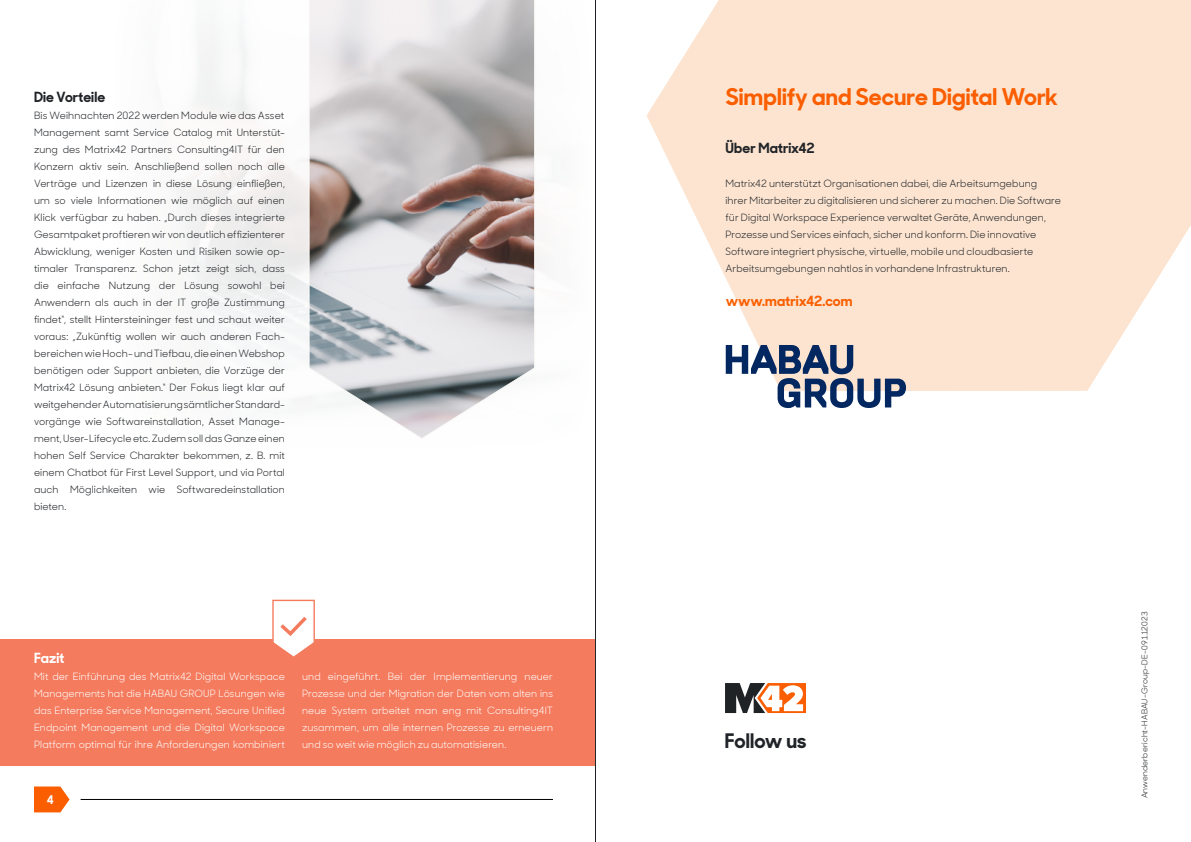
<style>
.page{position:relative;width:1191px;height:842px;background:#fff}
.page>*{position:absolute;margin:0;border:0;box-sizing:border-box;transform-origin:0 0}
.t1{font:700 23px "Sharp Sans Display No 1";letter-spacing:.005em;color:#fa5e00}
.t2{font:700 20px "Sharp Sans Display No 1";letter-spacing:.01em;color:#202327}
.t3{font:700 14px "Sharp Sans Display No 1";letter-spacing:.005em;color:#202327}
.t4{font:700 14px "Sharp Sans Display No 1";letter-spacing:-.005em;color:#fa5e00}
.t5{font:700 14px "Sharp Sans Display No 1";color:#fff}
.t6{font:700 12px "Sharp Sans Display No 1";color:#fff}
.t7{font:10px/17px "Sharp Sans Display No 1";letter-spacing:.01em;color:#202327}
.t8{font:10px/17px "Sharp Sans Display No 1";letter-spacing:.01em;color:#fff;text-align:justify}
.t9{font:8px "Sharp Sans Display No 1";letter-spacing:.015em;color:#202327}
</style>
<div class="page">
<svg style="left:34px;top:786px;width:36px;height:26px"></svg>
<hr style="left:81px;top:799px;width:472px;height:1px;background:#000">
<div style="left:0;top:639px;width:595px;height:126px;background:#f47b5d"></div>
<svg style="left:646px;top:0;width:545px;height:391px;fill:#fce4d0"></svg>
<svg style="left:725px;top:683px;width:81px;height:30px"></svg>
<svg style="left:272px;top:600px;width:43px;height:57px"></svg>
<svg style="left:725px;top:345px;width:181px;height:63px"></svg>
<svg style="left:308px;top:0;width:227px;height:439px"></svg>
<hr style="left:595px;top:0;width:1px;height:842px;background:#202327">
<h3 class="t3" style="left:34px;top:85px;width:73px">Die Vorteile</h3>
<h1 class="t1" style="left:725px;top:78px;width:334px">Simplify and Secure Digital Work</h1>
<p class="t7" style="left:34px;top:106px;width:252px;text-align:justify">Bis Weihnachten 2022 werden Module wie das Asset Management samt Service Catalog mit Unterstüt&shy;zung des Matrix42 Partners Consulting4IT für den Konzern aktiv sein. Anschließend sollen noch alle Verträge und Lizenzen in diese Lösung einfließen, um so viele Informationen wie möglich auf einen Klick verfügbar zu haben. „Durch dieses integrierte Gesamtpaket proftieren wir von deutlich effizienterer Abwicklung, weniger Kosten und Risiken sowie op&shy;timaler Transparenz. Schon jetzt zeigt sich, dass die einfache Nutzung der Lösung sowohl bei Anwendern als auch in der IT große Zustimmung findet“, stellt Hintersteininger fest und schaut weiter voraus: „Zukünftig wollen wir auch anderen Fach&shy;bereichen wie Hoch- und Tiefbau, die einen Webshop benötigen oder Support anbieten, die Vorzüge der Matrix42 Lösung anbieten.“ Der Fokus liegt klar auf weitgehender Automatisierung sämtlicher Standard&shy;vorgänge wie Softwareinstallation, Asset Manage&shy;ment, User-Lifecycle etc. Zudem soll das Ganze einen hohen Self Service Charakter bekommen, z. B. mit einem Chatbot für First Level Support, und via Portal auch Möglichkeiten wie Softwaredeinstallation bieten.</p>
<h3 class="t3" style="left:725px;top:136px;width:91px">Über Matrix42</h3>
<p class="t7" style="left:725px;top:174px;width:337px">Matrix42 unterstützt Organisationen dabei, die Arbeitsumgebung ihrer Mitarbeiter zu digitalisieren und sicherer zu machen. Die Software für Digital Workspace Experience verwaltet Geräte, Anwendungen, Prozesse und Services einfach, sicher und konform. Die innovative Software integriert physische, virtuelle, mobile und cloudbasierte Arbeitsumgebungen nahtlos in vorhandene Infrastrukturen.</p>
<h3 class="t4" style="left:725px;top:289px;width:128px">www.matrix42.com</h3>
<h3 class="t5" style="left:34px;top:646px;width:32px">Fazit</h3>
<p class="t8" style="left:34px;top:667px;width:252px">Mit der Einführung des Matrix42 Digital Workspace Managements hat die HABAU GROUP Lösungen wie das Enterprise Service Management, Secure Unified Endpoint Management und die Digital Workspace Platform optimal für ihre Anforderungen kombiniert</p>
<p class="t8" style="left:302px;top:667px;width:252px">und eingeführt. Bei der Implementierung neuer Prozesse und der Migration der Daten vom alten ins neue System arbeitet man eng mit Consulting4IT zusammen, um alle internen Prozesse zu erneuern und so weit wie möglich zu automatisieren.</p>
<p class="t6" style="left:47px;top:790px;width:9px">4</p>
<h2 class="t2" style="left:725px;top:724px;width:83px">Follow us</h2>
<p class="t9" style="left:1138px;top:798px;width:188px;rotate:-90deg">Anwenderbericht-HABAU-Group-DE-09112023</p>
</div>
